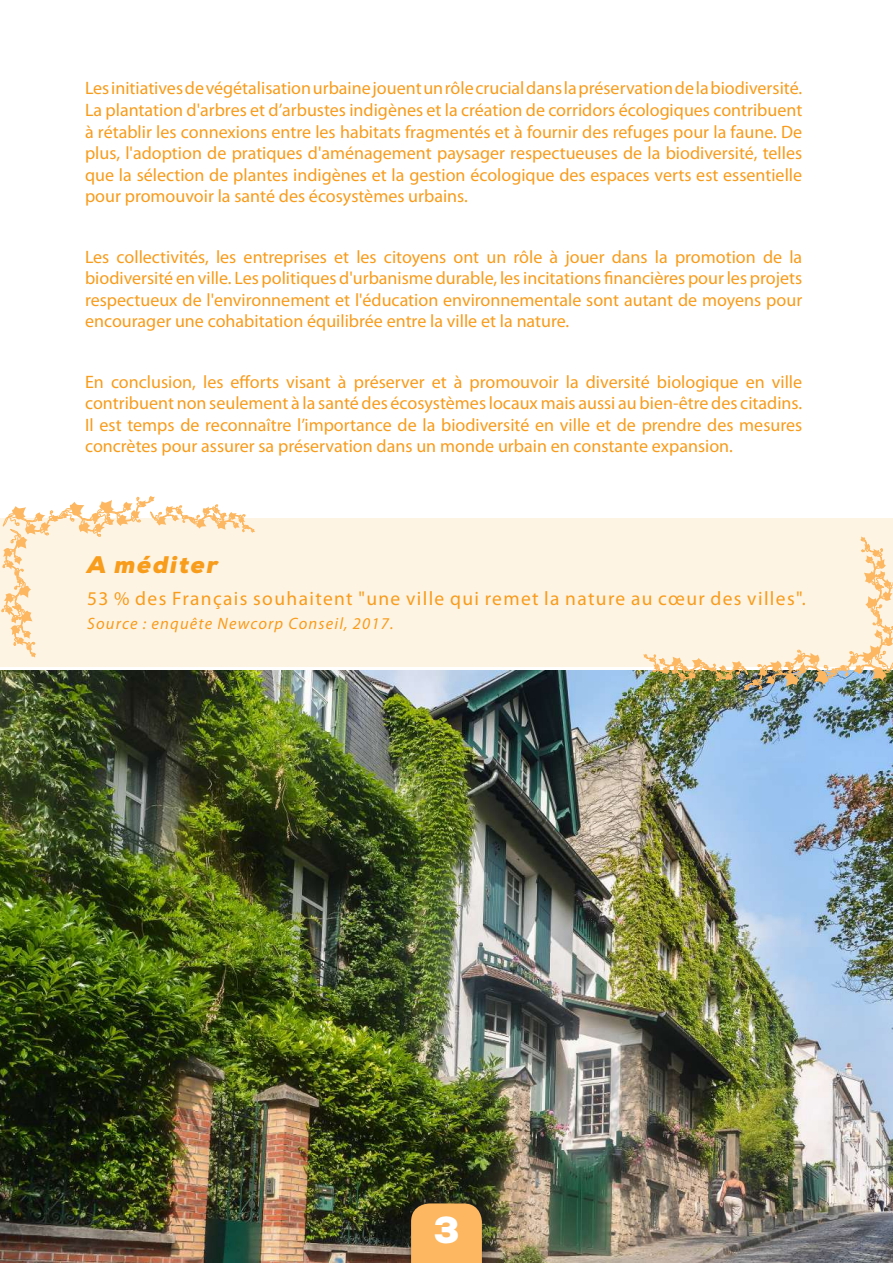
<style>
.page{position:relative;width:893px;height:1263px;background:#fff}
.page>*{position:absolute;margin:0;border:0;box-sizing:border-box;transform-origin:0 0}
.t1{font:900 37.5px "Nexa";color:#fff}
.t2{font:italic 900 24px "Nexa";letter-spacing:.07em;color:#f89c1c}
.t3{font:19.5px "Myriad Pro";letter-spacing:.07em;color:#f89c1c}
.t4{font:18px/21.6px "Myriad Pro";color:#f89c1c;text-align:justify}
.t5{font:italic 16.5px "Myriad Pro";letter-spacing:.07em;color:#f89c1c}
</style>
<div class="page">
<img style="left:0;top:670px;width:893px;height:593px">
<div style="left:403px;top:1191px;width:87px;height:72px;background:#231f20;opacity:.6"></div>
<svg style="left:411px;top:1203px;width:71px;height:60px;background:#f2b05c"></svg>
<div style="left:0;top:518px;width:893px;height:149px;background:#fef4e4"></div>
<svg style="left:643px;top:536px;width:250px;height:155px"></svg>
<svg style="left:2px;top:496px;width:253px;height:162px"></svg>
<p class="t4" style="left:85px;top:77px;width:719px">Les initiatives de végétalisation urbaine jouent un rôle crucial dans la préservation de la biodiversité.<br>La plantation d'arbres et d’arbustes indigènes et la création de corridors écologiques contribuent à rétablir les connexions entre les habitats fragmentés et à fournir des refuges pour la faune. De plus, l'adoption de pratiques d'aménagement paysager respectueuses de la biodiversité, telles que la sélection de plantes indigènes et la gestion écologique des espaces verts est essentielle pour promouvoir la santé des écosystèmes urbains.</p>
<p class="t4" style="left:85px;top:245px;width:719px">Les collectivités, les entreprises et les citoyens ont un rôle à jouer dans la promotion de la biodiversité en ville. Les politiques d'urbanisme durable, les incitations financières pour les projets respectueux de l'environnement et l'éducation environnementale sont autant de moyens pour encourager une cohabitation équilibrée entre la ville et la nature.</p>
<p class="t4" style="left:85px;top:370px;width:719px">En conclusion, les efforts visant à préserver et à promouvoir la diversité biologique en ville contribuent non seulement à la santé des écosystèmes locaux mais aussi au bien-être des citadins.<br>Il est temps de reconnaître l’importance de la biodiversité en ville et de prendre des mesures concrètes pour assurer sa préservation dans un monde urbain en constante expansion.</p>
<h2 class="t2" style="left:87px;top:549px;width:132px">A méditer</h2>
<p class="t3" style="left:87px;top:587px;width:720px">53 % des Français souhaitent "une ville qui remet la nature au cœur des villes".</p>
<p class="t5" style="left:87px;top:613px;width:308px">Source : enquête Newcorp Conseil, 2017.</p>
<h1 class="t1" style="left:433px;top:1206px;width:28px">3</h1>
</div>
